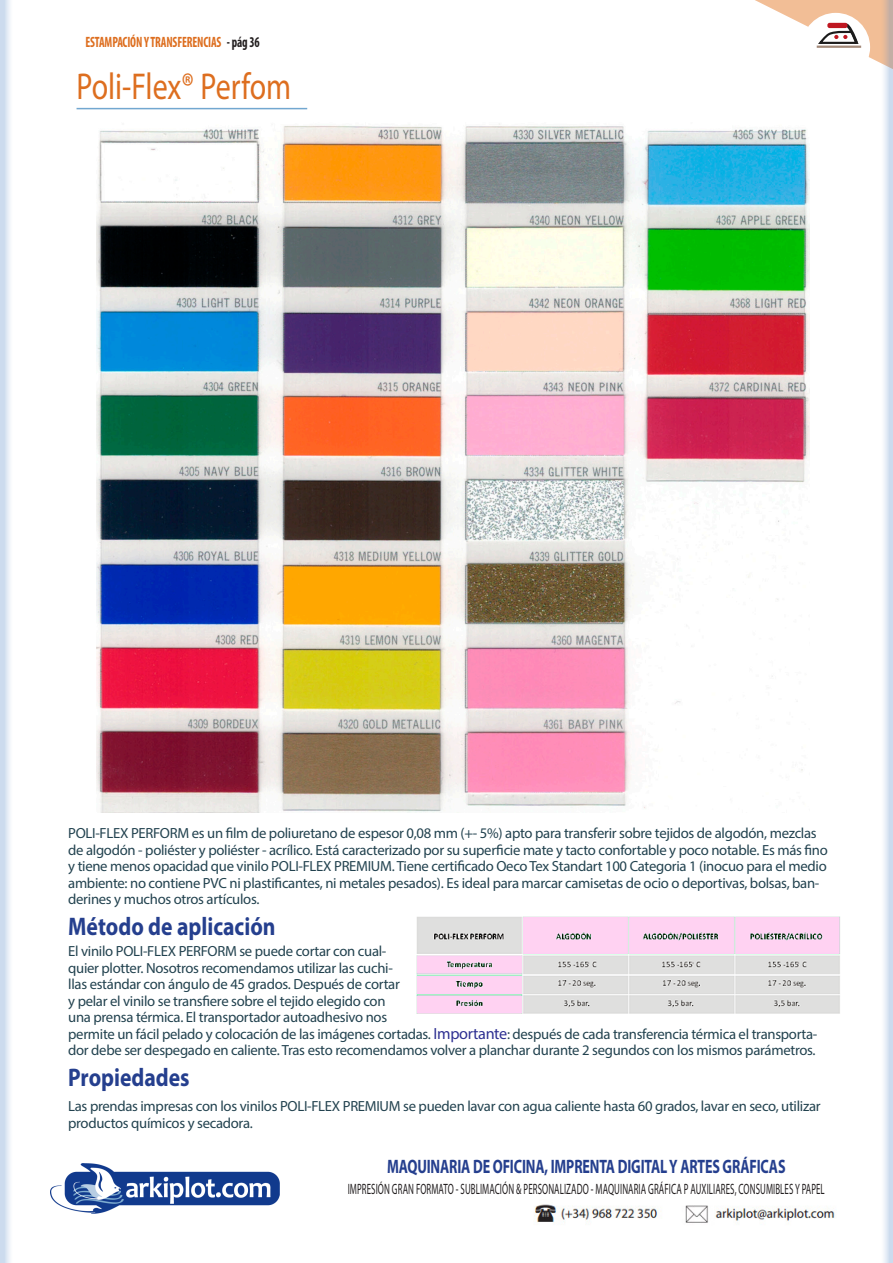
<style>
.page{position:relative;width:893px;height:1263px;background:#fff}
.page>*{position:absolute;margin:0;border:0;box-sizing:border-box;transform-origin:0 0}
.subtituloSección_-_C{font:37.5px "Myriad Pro";color:#dd6e1f;scale:.8 1}
.SUBtituloproducto{font:700 25.5px "Myriad Pro";color:#253f8e;scale:.85 1}
.Párrafo_9{font:700 25.5px "Myriad Pro";color:#253f8e;scale:.85 1}
.t1{font:700 19.5px "Myriad Pro";letter-spacing:-.01em;color:#253f8e;scale:.72 1}
.t2{font:15px "Myriad Pro";letter-spacing:.01em;color:#231f20;scale:.59 1}
.t3{font:700 condensed 15px "Myriad Pro";letter-spacing:-.01em;color:#dd6e1f;scale:.82 1}
.Párrafo_9-2{font:14.7px/16.5px "Myriad Pro";letter-spacing:-.02em;color:#22424f}
.s1{color:#231f20}
.s2{font-size:16.2px;color:#2e3092}
</style>
<div class="page">
<img style="left:534px;top:1204px;width:301px;height:19px">
<svg style="left:755px;top:0;width:125px;height:63px"></svg>
<img style="left:50px;top:1163px;width:230px;height:50px">
<svg style="left:0;top:0;width:10px;height:1263px;background:#d7e3f1"></svg>
<svg style="left:880px;top:0;width:13px;height:1263px"></svg>
<hr style="left:77px;top:108px;width:230px;height:1px;background:#72a7d0">
<img style="left:97px;top:123px;width:712px;height:690px">
<img style="left:417px;top:916px;width:423px;height:98px">
<p class="t3" style="left:85px;top:33px;width:214px">ESTAMPACIÓN Y TRANSFERENCIAS <span class="s1">- pág 36</span></p>
<p class="subtituloSección_-_C" style="left:77px;top:64px;width:270px">Poli-Flex® Perfom</p>
<p class="Párrafo_9-2" style="left:68px;top:825px;width:761px">POLI-FLEX PERFORM es un film de poliuretano de espesor 0,08 mm (+- 5%) apto para transferir sobre tejidos de algodón, mezclas de algodón - poliéster y poliéster - acrílico. Está caracterizado por su superficie mate y tacto confortable y poco notable. Es más fino y tiene menos opacidad que vinilo POLI-FLEX PREMIUM. Tiene certificado Oeco Tex Standart 100 Categoria 1 (inocuo para el medio ambiente: no contiene PVC ni plastificantes, ni metales pesados). Es ideal para marcar camisetas de ocio o deportivas, bolsas, ban&shy;derines y muchos otros artículos.</p>
<p class="SUBtituloproducto" style="left:68px;top:910px;width:245px">Método de aplicación</p>
<p class="Párrafo_9-2" style="left:68px;top:943px;width:751px">El vinilo POLI-FLEX PERFORM se puede cortar con cual-<br>quier plotter. Nosotros recomendamos utilizar las cuchi-<br>llas estándar con ángulo de 45 grados. Después de cortar<br>y pelar el vinilo se transfiere sobre el tejido elegido con<br>una prensa térmica. El transportador autoadhesivo nos<br>permite un fácil pelado y colocación de las imágenes cortadas. <span class="s2">Importante</span>: después de cada transferencia térmica el transporta&shy;dor debe ser despegado en caliente. Tras esto recomendamos volver a planchar durante 2 segundos con los mismos parámetros.</p>
<p class="Párrafo_9" style="left:68px;top:1061px;width:144px">Propiedades</p>
<p class="Párrafo_9-2" style="left:68px;top:1098px;width:754px">Las prendas impresas con los vinilos POLI-FLEX PREMIUM se pueden lavar con agua caliente hasta 60 grados, lavar en seco, utilizar productos químicos y secadora.</p>
<h3 class="t1" style="left:387px;top:1154px;width:555px">MAQUINARIA DE OFICINA, IMPRENTA DIGITAL Y ARTES GRÁFICAS</h3>
<p class="t2" style="left:348px;top:1180px;width:810px">IMPRESIÓN GRAN FORMATO - SUBLIMACIÓN &amp; PERSONALIZADO - MAQUINARIA GRÁFICA P AUXILIARES, CONSUMIBLES Y PAPEL</p>
</div>
